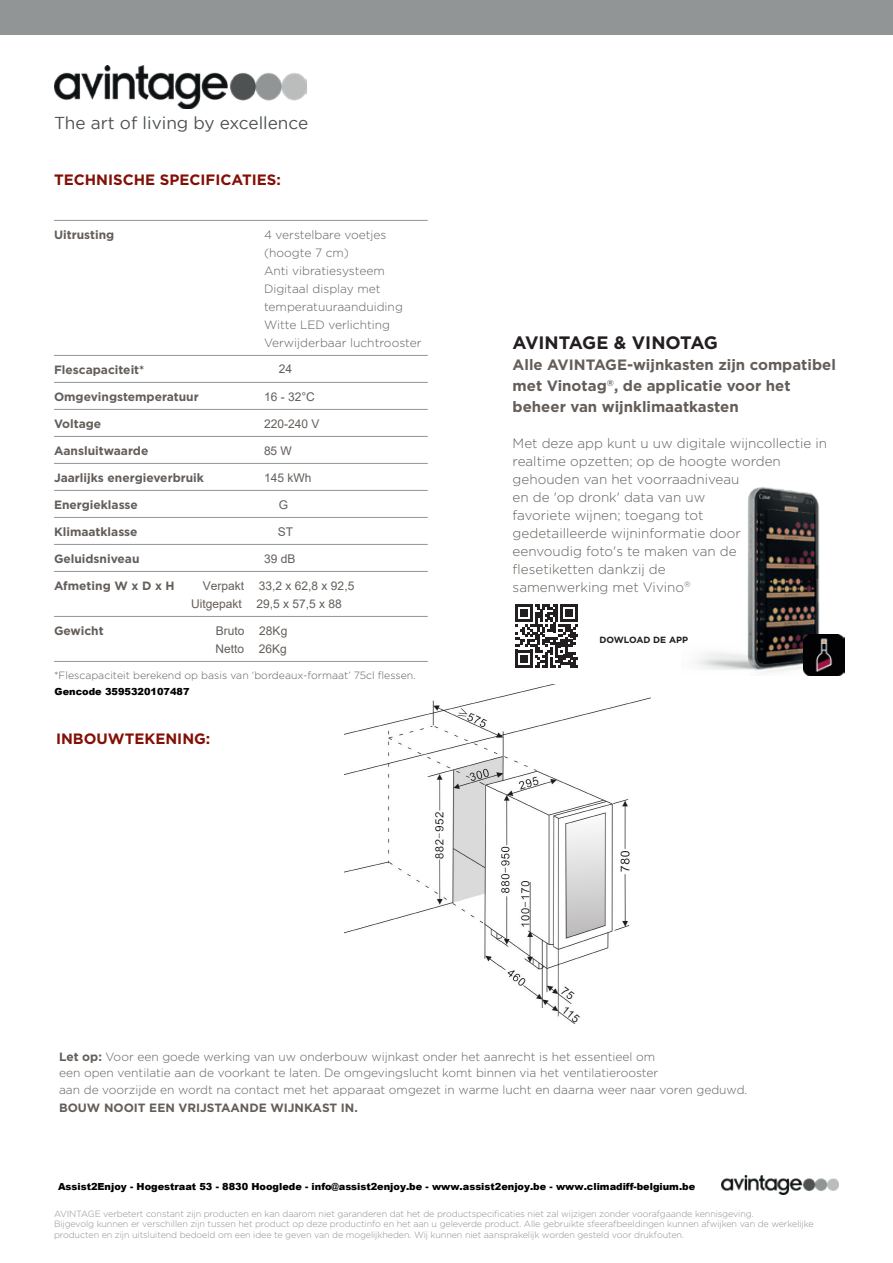
<style>
.page{position:relative;width:893px;height:1263px;background:#fff}
.page>*{position:absolute;margin:0;border:0;box-sizing:border-box;transform-origin:0 0}
.t1{font:700 18px "Gotham";color:#231f20}
.t2{font:17.25px "Gotham";color:#4f5252}
.t3{font:700 15px/21px "Gotham";color:#635e5a}
.t4{font:700 15px "Gotham";color:#830f06}
.t5{font:300 13.5px/18px "Gotham";color:#635e5a}
.t6{font:300 12px/18px "Gotham";color:#635e5a}
.t7{font:700 12px "Gotham";color:#635e5a}
.t8{font:12px/18px "Arial";color:#635e5a}
.t9{font:300 10.5px "Gotham";color:#635e5a}
.t10{font:900 9.75px "Arial";color:#000}
.t11{font:300 9px/10.8px "Gotham";letter-spacing:-.01em;color:#938f8b}
.t12{font:700 9px "Gotham";color:#231f20}
.s1{font-weight:700}
</style>
<div class="page">
<div style="left:0;top:0;width:893px;height:35px;background:#929595"></div>
<img style="left:722px;top:1175px;width:117px;height:20px">
<img style="left:54px;top:66px;width:252px;height:42px">
<hr style="left:54px;top:220px;width:374px;height:1px;background:#929595">
<hr style="left:54px;top:355px;width:374px;height:1px;background:#929595">
<hr style="left:54px;top:382px;width:374px;height:1px;background:#929595">
<hr style="left:54px;top:409px;width:374px;height:1px;background:#929595">
<hr style="left:54px;top:436px;width:374px;height:1px;background:#929595">
<hr style="left:54px;top:463px;width:374px;height:1px;background:#929595">
<hr style="left:54px;top:490px;width:374px;height:1px;background:#929595">
<hr style="left:54px;top:517px;width:374px;height:1px;background:#929595">
<hr style="left:54px;top:544px;width:374px;height:1px;background:#929595">
<hr style="left:54px;top:571px;width:374px;height:1px;background:#929595">
<hr style="left:54px;top:616px;width:374px;height:1px;background:#929595">
<hr style="left:54px;top:661px;width:374px;height:1px;background:#929595">
<img style="left:696px;top:487px;width:143px;height:188px">
<img style="left:803px;top:635px;width:41px;height:40px">
<svg style="left:515px;top:604px;width:63px;height:63px"></svg>
<img style="left:344px;top:684px;width:307px;height:340px">
<h2 class="t2" style="left:54px;top:113px;width:256px">The art of living by excellence</h2>
<h3 class="t4" style="left:54px;top:171px;width:228px">TECHNISCHE SPECIFICATIES:</h3>
<h3 class="t7" style="left:54px;top:227px;width:62px">Uitrusting</h3>
<h3 class="t6" style="left:264px;top:225px;width:159px">4 verstelbare voetjes (hoogte 7 cm)<br>Anti vibratiesysteem<br>Digitaal display met temperatuuraanduiding<br>Witte LED verlichting<br>Verwijderbaar luchtrooster</h3>
<h3 class="t7" style="left:54px;top:362px;width:92px">Flescapaciteit*</h3>
<h3 class="t8" style="left:279px;top:359px;width:15px">24</h3>
<h3 class="t7" style="left:54px;top:389px;width:146px">Omgevingstemperatuur</h3>
<h3 class="t8" style="left:264px;top:387px;width:52px">16 - 32°C</h3>
<h3 class="t7" style="left:54px;top:416px;width:49px">Voltage</h3>
<h3 class="t8" style="left:264px;top:414px;width:57px">220-240 V</h3>
<h3 class="t7" style="left:54px;top:443px;width:96px">Aansluitwaarde</h3>
<h3 class="t8" style="left:264px;top:441px;width:29px">85 W</h3>
<h3 class="t7" style="left:54px;top:470px;width:151px">Jaarlijks energieverbruik</h3>
<h3 class="t8" style="left:264px;top:468px;width:49px">145 kWh</h3>
<h3 class="t7" style="left:54px;top:497px;width:85px">Energieklasse</h3>
<h3 class="t8" style="left:279px;top:496px;width:11px">G</h3>
<h3 class="t7" style="left:54px;top:524px;width:85px">Klimaatklasse</h3>
<h3 class="t8" style="left:278px;top:522px;width:17px">ST</h3>
<h3 class="t7" style="left:54px;top:551px;width:87px">Geluidsniveau</h3>
<h3 class="t8" style="left:264px;top:549px;width:33px">39 dB</h3>
<h3 class="t7" style="left:54px;top:578px;width:122px">Afmeting W x D x H</h3>
<h3 class="t8" style="left:191px;top:576px;width:165px;text-indent:12px">Verpakt 33,2 x 62,8 x 92,5<br>Uitgepakt 29,5 x 57,5 x 88</h3>
<h3 class="t7" style="left:54px;top:623px;width:51px">Gewicht</h3>
<h3 class="t8" style="left:215px;top:621px;width:73px">Bruto 28Kg<br>Netto 26Kg</h3>
<p class="t9" style="left:54px;top:669px;width:363px">*Flescapaciteit berekend op basis van ‘bordeaux-formaat’ 75cl flessen.</p>
<p class="t10" style="left:55px;top:684px;width:136px">Gencode 3595320107487</p>
<h3 class="t4" style="left:56px;top:730px;width:156px">INBOUWTEKENING:</h3>
<h1 class="t1" style="left:513px;top:332px;width:207px">AVINTAGE &amp; VINOTAG</h1>
<h3 class="t3" style="left:513px;top:354px;width:325px">Alle AVINTAGE-wijnkasten zijn compatibel met Vinotag<sup>®</sup>, de applicatie voor het beheer van wijnklimaatkasten</h3>
<p class="t5" style="left:513px;top:434px;width:316px">Met deze app kunt u uw digitale wijncollectie in realtime opzetten; op de hoogte worden gehouden van het voorraadniveau<br>en de 'op dronk' data van uw<br>favoriete wijnen; toegang tot<br>gedetailleerde wijninformatie door<br>eenvoudig foto's te maken van de<br>flesetiketten dankzij de<br>samenwerking met Vivino<sup>®</sup></p>
<p class="t12" style="left:599px;top:635px;width:90px">DOWLOAD DE APP</p>
<p class="t6" style="left:59px;top:1048px;width:690px;line-height:16.5px"><span class="s1">Let op:</span> Voor een goede werking van uw onderbouw wijnkast onder het aanrecht is het essentieel om<br>een open ventilatie aan de voorkant te laten. De omgevingslucht komt binnen via het ventilatierooster<br>aan de voorzijde en wordt na contact met het apparaat omgezet in warme lucht en daarna weer naar voren geduwd.</p>
<h3 class="t7" style="left:59px;top:1101px;width:300px">BOUW NOOIT EEN VRIJSTAANDE WIJNKAST IN.</h3>
<p class="t10" style="left:58px;top:1179px;width:639px">Assist2Enjoy - Hogestraat 53 - 8830 Hooglede - info@assist2enjoy.be - www.assist2enjoy.be - www.climadiff-belgium.be</p>
<p class="t11" style="left:54px;top:1208px;width:761px">AVINTAGE verbetert constant zijn producten en kan daarom niet garanderen dat het de productspecificaties niet zal wijzigen zonder voorafgaande kennisgeving.<br>Bijgevolg kunnen er verschillen zijn tussen het product op deze productinfo en het aan u geleverde product. Alle gebruikte sfeerafbeeldingen kunnen afwijken van de werkelijke producten en zijn uitsluitend bedoeld om een idee te geven van de mogelijkheden. Wij kunnen niet aansprakelijk worden gesteld voor drukfouten.</p>
</div>
